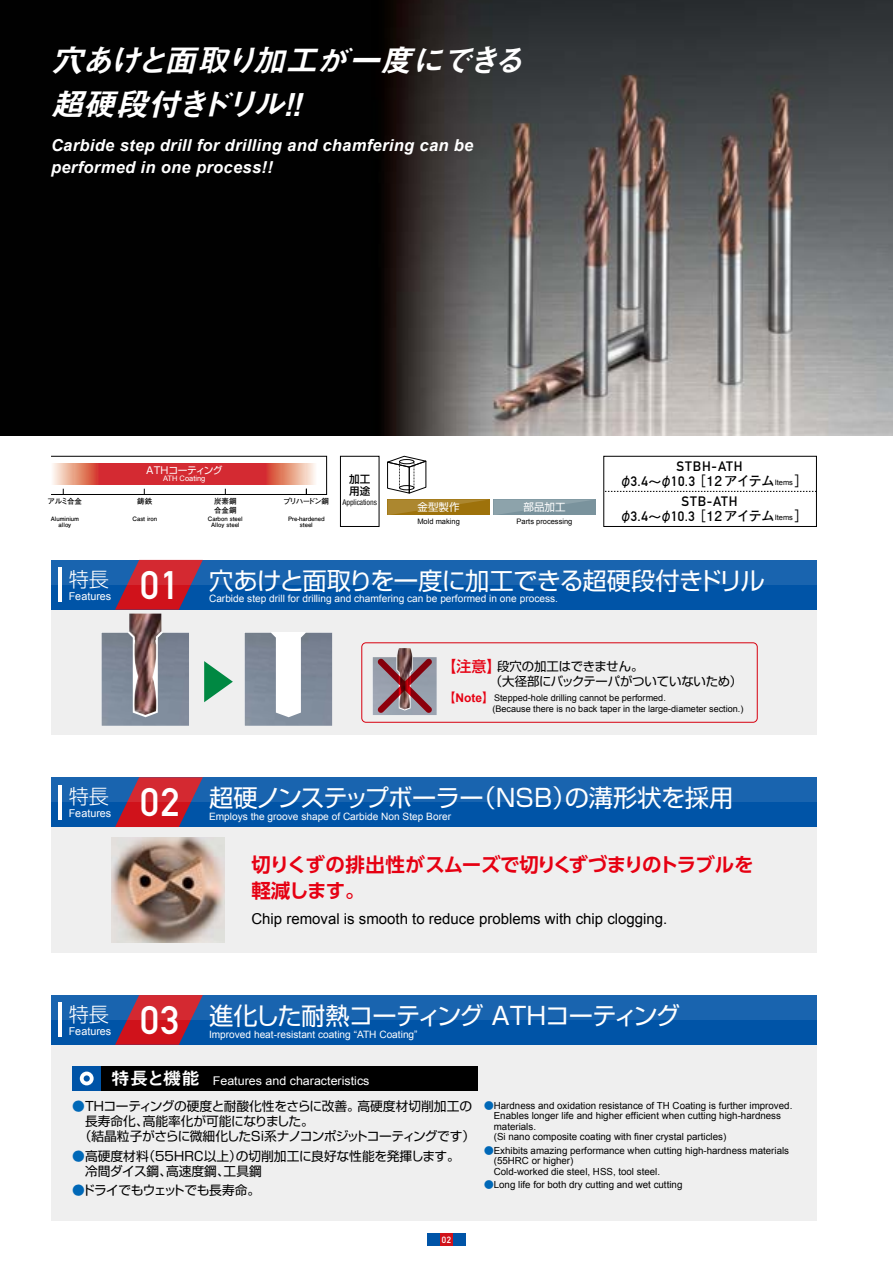
<style>
.page{position:relative;width:893px;height:1263px;background:#fff}
.page>*{position:absolute;margin:0;border:0;box-sizing:border-box;transform-origin:0 0}
.t1{font:italic 31.35px/43.7px "Midashi Go Pro MB31";color:#fff}
.t2{font:24.3px "Shin Go Pro";letter-spacing:-.035em;color:#fff}
.t3{font:300 20.25px "Shin Go Pro";color:#fff}
.t4{font:700 19.5px/25.5px "UD Shin Go Pro De";letter-spacing:-.04em;color:#e60012}
.t5{font:italic 700 16.5px/22.5px "Arial";letter-spacing:.02em;color:#fff}
.t6{font:15px "Arial";color:#000}
.t7{font:700 13.5px "Futo Go B101 Pro";letter-spacing:-.065em;color:#000}
.t8{font:700 13.5px "DIN Alternate";letter-spacing:.065em;color:#000}
.t9{font:12.75px/15px "Shin Go Pro";letter-spacing:-.03em;color:#000}
.t10{font:12.75px/15px "Shin Go Pro";letter-spacing:-.005em;color:#000}
.t11{font:12.75px "Shin Go Pro";letter-spacing:-.05em;color:#000}
.t12{font:12.45px/15.1px "Shin Go Pro";letter-spacing:-.015em;color:#000}
.t13{font:12px "Arial";color:#fff;scale:1.04 1}
.t14{font:10.8px "Arial";color:#fff}
.t15{font:10.5px "Shin Go Pro";color:#fff}
.t16{font:500 10.5px/12px "Shin Go Pro";color:#000}
.t17{font:10.2px "Arial";color:#fff}
.t18{font:9.75px/10.5px "Arial";color:#000}
.t19{font:9.75px "Shin Go Pro";letter-spacing:-.03em;color:#fff}
.t20{font:9.15px/10.4px "Arial";color:#000}
.t21{font:700 9px "DIN Alternate";color:#fff}
.t22{font:7.5px "Arial";color:#000}
.t23{font:700 7.5px/9px "Futo Go B101 Pro";letter-spacing:-.075em;color:#000}
.t24{font:condensed 7.5px "Helvetica";letter-spacing:-.02em;color:#000}
.t25{font:7.5px "Arial";color:#fff}
.t26{font:700 7.5px "Futo Go B101 Pro";letter-spacing:-.155em;color:#000}
.t27{font:700 6px/6px "Futo Go B101 Pro";letter-spacing:-.005em;color:#000;text-align:center}
.s1{font-family:"UD Shin Go C Oeiz Pr 6";font-weight:400}
.s2{font-family:"DIN Alternate"}
.s3{font-family:"Arial";font-weight:400;font-size:7.5px}
.s4{font-family:"DIN Alternate";font-weight:700;font-size:39.15px}
.s5{font-weight:500;font-size:15px;color:#e60012}
.s6{font-family:"Shin Go Pro";font-weight:500;font-size:12px;color:#e60012}
.s7{font-weight:700;font-size:12px;color:#e60012}
.s8{font-family:"Midashi Go Pro MB31";font-size:18px}
.s9{color:#0068b7}
.s10{font-family:"Osaka";color:#0068b7}
</style>
<div class="page">
<img style="left:0;top:0;width:893px;height:435px">
<div style="left:51px;top:610px;width:765px;height:125px;background:#efefef"></div>
<div style="left:51px;top:560px;width:765px;height:50px;background:#0054a7"></div>
<svg style="left:115px;top:585px;width:76px;height:25px"></svg>
<svg style="left:51px;top:560px;width:765px;height:25px;background:#295fa4"></svg>
<hr style="left:59px;top:567px;width:3px;height:35px;background:#fff">
<div style="left:51px;top:827px;width:765px;height:125px;background:#efefef"></div>
<div style="left:51px;top:777px;width:765px;height:50px;background:#0054a7"></div>
<svg style="left:115px;top:802px;width:76px;height:25px"></svg>
<svg style="left:51px;top:777px;width:765px;height:25px;background:#285fa4"></svg>
<hr style="left:59px;top:785px;width:3px;height:34px;background:#fff">
<div style="left:51px;top:995px;width:765px;height:50px;background:#0054a7"></div>
<svg style="left:115px;top:1020px;width:76px;height:25px;background:#ac1d32"></svg>
<svg style="left:51px;top:995px;width:765px;height:25px;background:#285fa4"></svg>
<hr style="left:59px;top:1003px;width:3px;height:34px;background:#fff">
<hr style="left:892px;top:0;width:1px;height:91px;background:#000">
<img style="left:112px;top:837px;width:112px;height:105px">
<img style="left:129px;top:614px;width:33px;height:19px">
<img style="left:102px;top:633px;width:87px;height:93px">
<img style="left:397px;top:648px;width:15px;height:9px">
<img style="left:373px;top:657px;width:64px;height:58px">
<img style="left:245px;top:633px;width:87px;height:93px">
<svg style="left:204px;top:661px;width:29px;height:41px"></svg>
<svg style="left:378px;top:659px;width:54px;height:54px;background:#916771"></svg>
<div style="left:361px;top:642px;width:397px;height:81px;border:1px solid #d7000f;border-radius:4px"></div>
<svg style="left:53px;top:463px;width:262px;height:21px;background:#db524f"></svg>
<div style="left:51px;top:456px;width:276px;height:39px;border:1px solid #000"></div>
<div style="left:340px;top:456px;width:39px;height:71px;border:1px solid #000"></div>
<svg style="left:387px;top:456px;width:209px;height:59px"></svg>
<div style="left:603px;top:456px;width:214px;height:71px;border:1px solid #000"></div>
<svg style="left:604px;top:491px;width:212px;height:1px"></svg>
<div style="left:51px;top:1045px;width:765px;height:175px;background:#efefef"></div>
<div style="left:72px;top:1066px;width:405px;height:25px;background:#000"></div>
<div style="left:72px;top:1066px;width:29px;height:25px;background:#0054a7"></div>
<svg style="left:80px;top:1071px;width:14px;height:14px"></svg>
<div style="left:427px;top:1233px;width:39px;height:13px;background:#0054a7"></div>
<div style="left:440px;top:1233px;width:13px;height:13px;background:#d0121b"></div>
<h1 class="t1" style="left:51px;top:35px;width:485px">穴あけと面取り加工が一度にできる超硬段付きドリル!!</h1>
<h3 class="t5" style="left:51px;top:134px;width:424px">Carbide step drill for drilling and chamfering can be performed in one process!!</h3>
<p class="t19" style="left:146px;top:462px;width:78px">ATHコーティング</p>
<p class="t25" style="left:163px;top:473px;width:44px">ATH Coating</p>
<p class="t23" style="left:214px;top:496px;width:24px">炭素鋼合金鋼</p>
<p class="t26" style="left:283px;top:495px;width:47px">プリハードン鋼</p>
<p class="t27" style="left:208px;top:515px;width:36px">Carbon steel<br>Alloy steel</p>
<p class="t23" style="left:48px;top:496px;width:36px">アルミ合金</p>
<p class="t27" style="left:51px;top:515px;width:30px">Aluminium alloy</p>
<p class="t27" style="left:288px;top:515px;width:38px">Pre-hardened steel</p>
<p class="t23" style="left:137px;top:496px;width:16px">鋳鉄</p>
<p class="t27" style="left:132px;top:515px;width:26px">Cast iron</p>
<p class="t16" style="left:349px;top:472px;width:22px">加工用途</p>
<p class="t24" style="left:342px;top:498px;width:36px">Applications</p>
<p class="t15" style="left:418px;top:498px;width:44px">金型製作</p>
<p class="t15" style="left:524px;top:498px;width:44px">部品加工</p>
<p class="t22" style="left:417px;top:516px;width:44px">Mold making</p>
<p class="t22" style="left:517px;top:516px;width:57px">Parts processing</p>
<h3 class="t8" style="left:677px;top:456px;width:67px">STBH-ATH</h3>
<h3 class="t7" style="left:621px;top:470px;width:189px"><span class="s1">φ</span><span class="s2">3.4</span>～<span class="s1">φ</span><span class="s2">10.3</span> ［12 アイテム<span class="s3">Items</span> ］</h3>
<h3 class="t8" style="left:681px;top:491px;width:58px">STB-ATH</h3>
<h3 class="t7" style="left:620px;top:505px;width:189px"><span class="s1">φ</span><span class="s2">3.4</span>～<span class="s1">φ</span><span class="s2">10.3</span> ［12 アイテム<span class="s3">Items</span> ］</h3>
<h3 class="t3" style="left:69px;top:562px;width:42px">特長</h3>
<p class="t14" style="left:69px;top:589px;width:44px">Features</p>
<h2 class="t2" style="left:140px;top:561px;width:626px"><span class="s4">01</span> 穴あけと面取りを一度に加工できる超硬段付きドリル</h2>
<p class="t17" style="left:209px;top:592px;width:350px">Carbide step drill for drilling and chamfering can be performed in one process.</p>
<p class="t12" style="left:490px;top:657px;width:254px;text-indent:-48px"><span class="s5">【注意】</span>段穴の加工はできません。<br>（大径部にバックテーパがついていないため）</p>
<p class="t20" style="left:492px;top:693px;width:253px;text-indent:-49px"><span class="s6">【</span><span class="s7">Note</span><span class="s6">】</span>Stepped-hole drilling cannot be performed.<br>(Because there is no back taper in the large-diameter section.)</p>
<h3 class="t3" style="left:69px;top:780px;width:42px">特長</h3>
<p class="t14" style="left:69px;top:806px;width:44px">Features</p>
<h2 class="t2" style="left:140px;top:778px;width:595px"><span class="s4">02</span> 超硬ノンステップボーラー（NSB）の溝形状を採用</h2>
<p class="t17" style="left:209px;top:809px;width:243px">Employs the groove shape of Carbide Non Step Borer</p>
<h3 class="t4" style="left:251px;top:851px;width:504px">切りくずの排出性がスムーズで切りくずづまりのトラブルを軽減します。</h3>
<h3 class="t6" style="left:251px;top:909px;width:417px">Chip removal is smooth to reduce problems with chip clogging.</h3>
<h3 class="t3" style="left:69px;top:997px;width:42px">特長</h3>
<p class="t14" style="left:69px;top:1024px;width:44px">Features</p>
<h2 class="t2" style="left:140px;top:996px;width:541px"><span class="s4">03</span> 進化した耐熱コーティング ATHコーティング</h2>
<p class="t17" style="left:209px;top:1027px;width:210px">Improved heat-resistant coating “ATH Coating”</p>
<p class="t13" style="left:111px;top:1073px;width:250px"><span class="s8">特長と機能</span> Features and characteristics</p>
<h3 class="t9" style="left:72px;top:1097px;width:404px"><span class="s9">●</span>ＴＨコーティングの硬度と耐酸化性をさらに改善。高硬度材切削加工の　長寿命化、高能率化が可能になりました。<br>　（結晶粒子がさらに微細化したＳｉ系ナノコンポジットコーティングです）</h3>
<h3 class="t10" style="left:72px;top:1147px;width:389px"><span class="s9">●</span>高硬度材料（５５ＨＲＣ以上）の切削加工に良好な性能を発揮します。　冷間ダイス鋼、高速度鋼、工具鋼</h3>
<h3 class="t11" style="left:72px;top:1180px;width:189px"><span class="s9">●</span>ドライでもウェットでも長寿命。</h3>
<p class="t18" style="left:494px;top:1100px;width:300px;text-indent:-10px"><span class="s10">●</span>Hardness and oxidation resistance of TH Coating is further improved.<br>Enables longer life and higher efficient when cutting high-hardness materials.<br>(Si nano composite coating with finer crystal particles)</p>
<p class="t18" style="left:494px;top:1145px;width:297px;text-indent:-10px"><span class="s10">●</span>Exhibits amazing performance when cutting high-hardness materials (55HRC or higher)<br>Cold-worked die steel, HSS, tool steel.</p>
<p class="t18" style="left:484px;top:1180px;width:200px"><span class="s10">●</span>Long life for both dry cutting and wet cutting</p>
<p class="t21" style="left:442px;top:1233px;width:11px">02</p>
</div>
